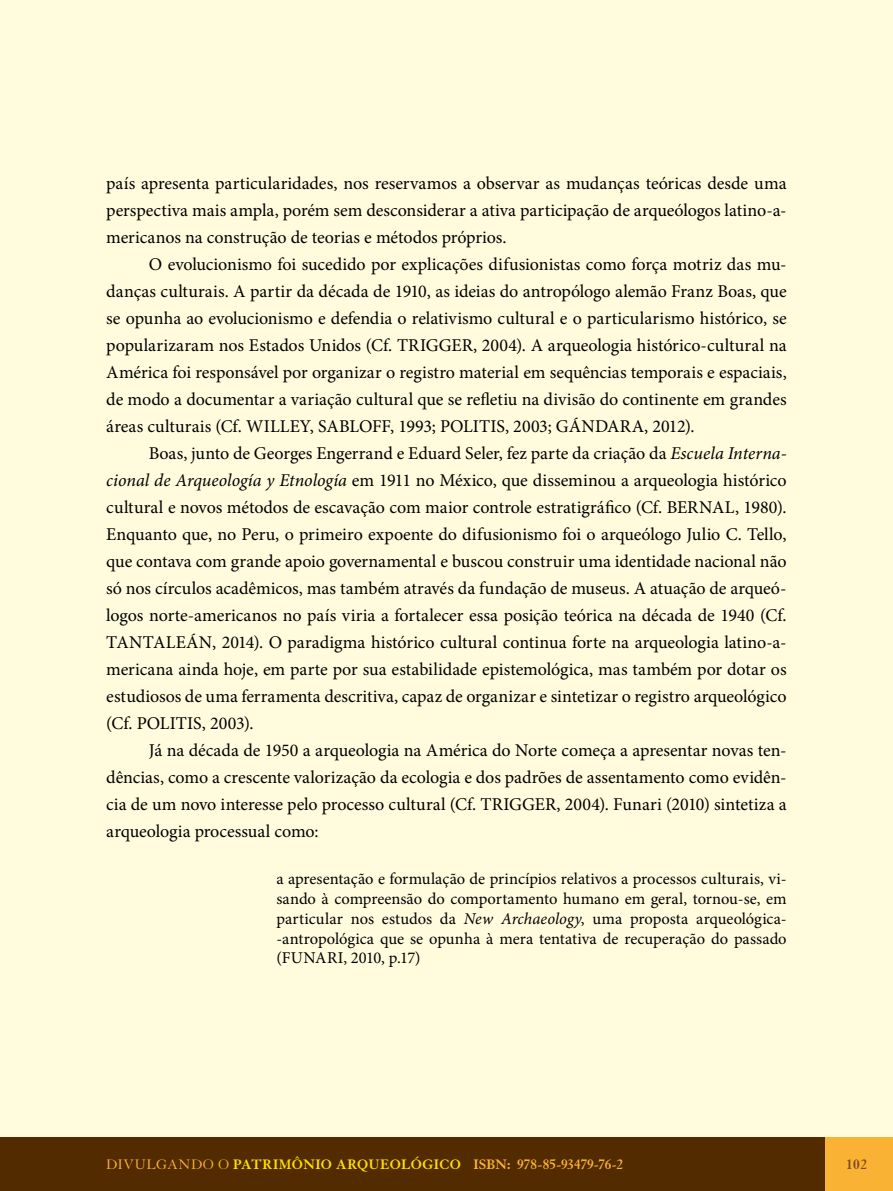
<style>
.page{position:relative;width:893px;height:1191px;background:#fffbdc}
.page>*{position:absolute;margin:0;border:0;box-sizing:border-box;transform-origin:0 0}
.Texto{font:18px/27px "Minion Pro";color:#000;text-align:justify}
.Citacao{font:16.5px/19.8px "Minion Pro";color:#000;text-align:justify}
.t1{font:700 15px "Granjon";letter-spacing:.01em;color:#ffde00}
.t2{font:700 15px "Granjon";color:#834a1a}
.s1{font-style:italic}
.s2{font-weight:400;color:#f9b234}
.s3{color:#f9b234}
</style>
<div class="page">
<div style="left:1px;top:1137px;width:892px;height:54px;background:#522c00"></div>
<div style="left:826px;top:1137px;width:67px;height:54px;background:#f9b234"></div>
<p class="Texto" style="left:106px;top:170px;width:682px">país apresenta particularidades, nos reservamos a observar as mudanças teóricas desde uma perspectiva mais ampla, porém sem desconsiderar a ativa participação de arqueólogos latino-a&shy;mericanos na construção de teorias e métodos próprios.</p>
<p class="Texto" style="left:106px;top:251px;width:682px;text-indent:43px">O evolucionismo foi sucedido por explicações difusionistas como força motriz das mu&shy;danças culturais. A partir da década de 1910, as ideias do antropólogo alemão Franz Boas, que se opunha ao evolucionismo e defendia o relativismo cultural e o particularismo histórico, se popularizaram nos Estados Unidos (Cf. TRIGGER, 2004). A arqueologia histórico-cultural na América foi responsável por organizar o registro material em sequências temporais e espaciais, de modo a documentar a variação cultural que se refletiu na divisão do continente em grandes áreas culturais (Cf. WILLEY, SABLOFF, 1993; POLITIS, 2003; GÁNDARA, 2012).</p>
<p class="Texto" style="left:106px;top:440px;width:682px;text-indent:43px">Boas, junto de Georges Engerrand e Eduard Seler, fez parte da criação da <span class="s1">Escuela Interna&shy;cional de Arqueología y Etnología</span> em 1911 no México, que disseminou a arqueologia histórico cultural e novos métodos de escavação com maior controle estratigráfico (Cf. BERNAL, 1980).<br>Enquanto que, no Peru, o primeiro expoente do difusionismo foi o arqueólogo Julio C. Tello, que contava com grande apoio governamental e buscou construir uma identidade nacional não só nos círculos acadêmicos, mas também através da fundação de museus. A atuação de arqueó&shy;logos norte-americanos no país viria a fortalecer essa posição teórica na década de 1940 (Cf.<br>TANTALEÁN, 2014). O paradigma histórico cultural continua forte na arqueologia latino-a&shy;mericana ainda hoje, em parte por sua estabilidade epistemológica, mas também por dotar os estudiosos de uma ferramenta descritiva, capaz de organizar e sintetizar o registro arqueológico (Cf. POLITIS, 2003).</p>
<p class="Texto" style="left:106px;top:737px;width:682px;text-indent:43px">Já na década de 1950 a arqueologia na América do Norte começa a apresentar novas ten&shy;dências, como a crescente valorização da ecologia e dos padrões de assentamento como evidên&shy;cia de um novo interesse pelo processo cultural (Cf. TRIGGER, 2004). Funari (2010) sintetiza a arqueologia processual como:</p>
<p class="Citacao" style="left:276px;top:869px;width:512px">a apresentação e formulação de princípios relativos a processos culturais, vi&shy;sando à compreensão do comportamento humano em geral, tornou-se, em particular nos estudos da <span class="s1">New Archaeology</span>, uma proposta arqueológica--antropológica que se opunha à mera tentativa de recuperação do passado (FUNARI, 2010, p.17)</p>
<p class="t1" style="left:106px;top:1156px;width:518px"><span class="s2">DIVULGANDO O</span> PATRIMÔNIO ARQUEOLÓGICO <span class="s3">ISBN: 978-85-93479-76-2</span></p>
<p class="t2" style="left:846px;top:1156px;width:23px">102</p>
</div>
